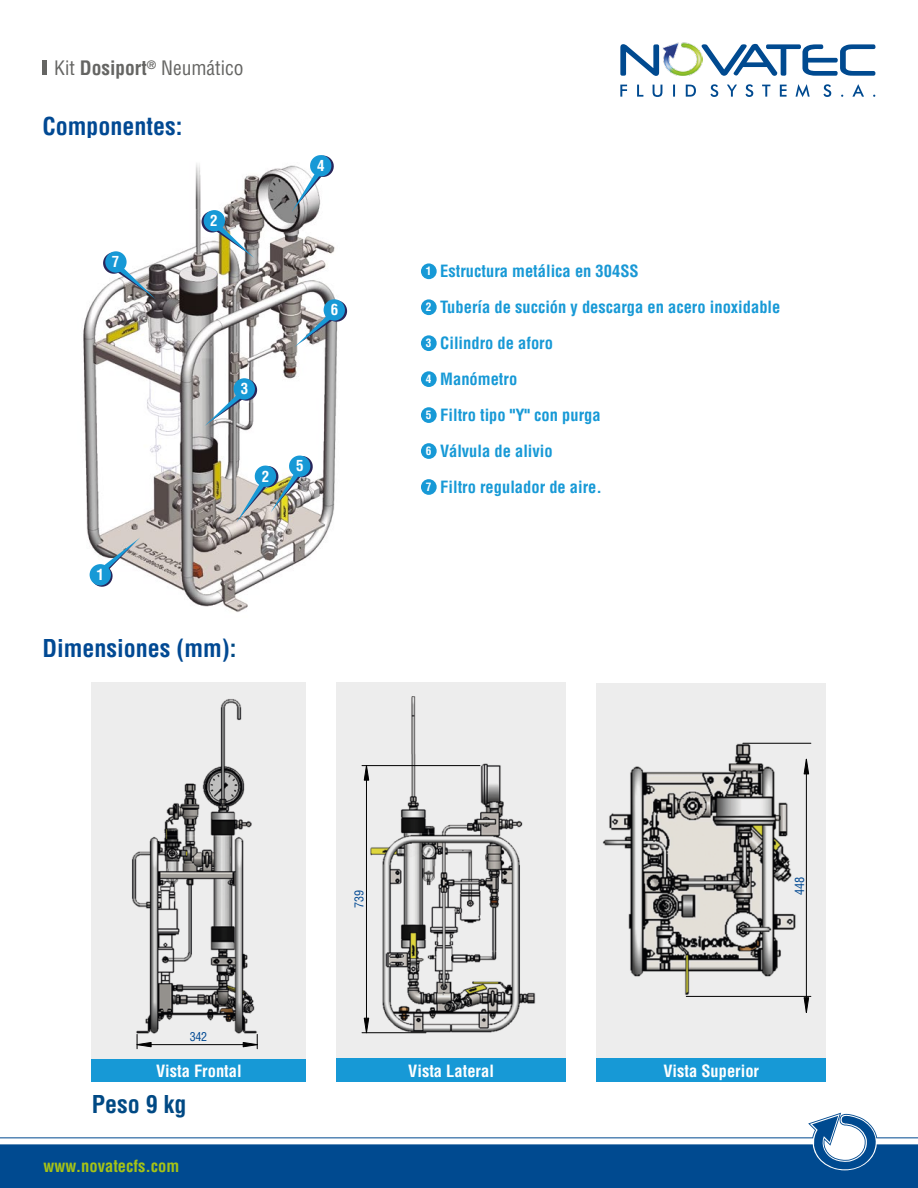
<style>
.page{position:relative;width:918px;height:1188px;background:#fff}
.page>*{position:absolute;margin:0;border:0;box-sizing:border-box;transform-origin:0 0}
.t1{font:700 condensed 24px "Helvetica LT Std";color:#014993}
.t2{font:700 condensed 24px "Helvetica LT Std";color:#004984}
.t3{font:condensed 19.5px "Helvetica LT Std";color:#656563}
.t4{font:700 condensed 16.5px/36px "Helvetica LT Std";color:#1799d6}
.t5{font:700 condensed 16.5px "Helvetica LT Std";color:#fff}
.t6{font:700 condensed 16.5px "Helvetica LT Std";color:#a7c316}
.t7{font:700 condensed 15px "Helvetica LT Std";color:#fff}
.t8{font:condensed 12.45px "Helvetica LT Std";color:#014993}
.t9{font:condensed 12px "Helvetica LT Std";letter-spacing:-.025em;color:#014993}
.t10{font:700 condensed 11.4px "Helvetica LT Std";color:#fff}
.s1{font-weight:700}
.s2{color:#004984}
.s3{color:#1a98d5}
</style>
<div class="page">
<div style="left:336px;top:682px;width:230px;height:387px;background:#ededed"></div>
<img style="left:362px;top:697px;width:174px;height:337px">
<div style="left:596px;top:683px;width:230px;height:377px;background:#ededed"></div>
<div style="left:0;top:1161px;width:918px;height:27px;background:#004a90"></div>
<svg style="left:0;top:1113px;width:918px;height:48px"></svg>
<hr style="left:43px;top:60px;width:4px;height:15px;background:#656563">
<svg style="left:620px;top:84px;width:255px;height:13px"></svg>
<svg style="left:620px;top:44px;width:255px;height:32px"></svg>
<img style="left:663px;top:42px;width:40px;height:34px">
<img style="left:83px;top:165px;width:262px;height:447px">
<svg style="left:169px;top:163px;width:42px;height:36px"></svg>
<svg style="left:236px;top:379px;width:21px;height:22px"></svg>
<div style="left:234px;top:378px;width:21px;height:22px;background:#1799d6;border-radius:50%"></div>
<svg style="left:204px;top:395px;width:41px;height:31px"></svg>
<svg style="left:326px;top:300px;width:21px;height:22px"></svg>
<div style="left:324px;top:299px;width:21px;height:22px;background:#1799d6;border-radius:50%"></div>
<svg style="left:294px;top:316px;width:41px;height:31px"></svg>
<img style="left:236px;top:454px;width:78px;height:68px">
<svg style="left:292px;top:155px;width:43px;height:57px"></svg>
<svg style="left:103px;top:252px;width:21px;height:22px"></svg>
<div style="left:105px;top:251px;width:22px;height:22px;background:#1799d6;border-radius:50%"></div>
<svg style="left:116px;top:268px;width:40px;height:31px"></svg>
<svg style="left:202px;top:211px;width:21px;height:22px"></svg>
<div style="left:204px;top:210px;width:21px;height:21px;background:#1799d6;border-radius:50%"></div>
<svg style="left:214px;top:226px;width:40px;height:32px"></svg>
<svg style="left:91px;top:565px;width:22px;height:22px"></svg>
<div style="left:90px;top:564px;width:21px;height:21px;background:#1799d6;border-radius:50%"></div>
<svg style="left:102px;top:538px;width:38px;height:32px"></svg>
<div style="left:421px;top:263px;width:16px;height:16px;background:#1799d6;border-radius:50%"></div>
<div style="left:421px;top:299px;width:16px;height:16px;background:#1799d6;border-radius:50%"></div>
<div style="left:421px;top:335px;width:16px;height:16px;background:#1799d6;border-radius:50%"></div>
<div style="left:421px;top:371px;width:16px;height:16px;background:#1799d6;border-radius:50%"></div>
<div style="left:421px;top:407px;width:16px;height:16px;background:#1799d6;border-radius:50%"></div>
<div style="left:421px;top:443px;width:16px;height:16px;background:#1799d6;border-radius:50%"></div>
<div style="left:421px;top:479px;width:16px;height:16px;background:#1799d6;border-radius:50%"></div>
<div style="left:92px;top:1059px;width:214px;height:23px;background:#1799d6"></div>
<div style="left:336px;top:1059px;width:230px;height:23px;background:#1799d6"></div>
<div style="left:596px;top:1059px;width:230px;height:23px;background:#1799d6"></div>
<img style="left:602px;top:742px;width:210px;height:255px">
<hr style="left:743px;top:743px;width:68px;height:1px;background:#010101">
<hr style="left:686px;top:996px;width:125px;height:1px;background:#010101">
<hr style="left:806px;top:759px;width:1px;height:253px;background:#010101">
<svg style="left:803px;top:758px;width:7px;height:17px"></svg>
<svg style="left:803px;top:997px;width:7px;height:16px"></svg>
<div style="left:92px;top:682px;width:214px;height:377px;background:#ededed"></div>
<img style="left:132px;top:699px;width:125px;height:335px">
<hr style="left:137px;top:1044px;width:120px;height:1px;background:#010101">
<svg style="left:136px;top:1034px;width:16px;height:15px"></svg>
<svg style="left:242px;top:1034px;width:16px;height:15px"></svg>
<hr style="left:362px;top:1032px;width:64px;height:1px;background:#010101">
<hr style="left:362px;top:765px;width:118px;height:1px;background:#010101">
<hr style="left:366px;top:766px;width:1px;height:267px;background:#010101">
<svg style="left:363px;top:1017px;width:7px;height:17px"></svg>
<svg style="left:363px;top:765px;width:7px;height:16px"></svg>
<p class="t3" style="left:54px;top:56px;width:191px">Kit <span class="s1">Dosiport</span><sup>®</sup> Neumático</p>
<h1 class="t1" style="left:43px;top:111px;width:142px">Componentes:</h1>
<p class="t7" style="left:112px;top:252px;width:9px">7</p>
<p class="t7" style="left:210px;top:211px;width:9px">2</p>
<p class="t7" style="left:241px;top:379px;width:9px">3</p>
<p class="t7" style="left:262px;top:467px;width:9px">2</p>
<p class="t7" style="left:317px;top:156px;width:9px">4</p>
<p class="t7" style="left:331px;top:300px;width:9px">6</p>
<p class="t7" style="left:296px;top:457px;width:9px">5</p>
<p class="t7" style="left:97px;top:565px;width:9px">1</p>
<h1 class="t1" style="left:43px;top:633px;width:195px">Dimensiones (mm)<span class="s2">:</span></h1>
<p class="t10" style="left:426px;top:264px;width:7px">1</p>
<p class="t10" style="left:426px;top:300px;width:7px">2</p>
<p class="t10" style="left:426px;top:336px;width:7px">3</p>
<p class="t10" style="left:426px;top:372px;width:7px">4</p>
<p class="t10" style="left:426px;top:408px;width:7px">5</p>
<p class="t10" style="left:426px;top:444px;width:7px">6</p>
<p class="t10" style="left:426px;top:480px;width:7px">7</p>
<p class="t4" style="left:440px;top:253px;width:342px">Estructura metálica <span class="s3">en 304SS<br></span>Tubería de succión y descarga en acero inoxidable<br>Cilindro de aforo<br>Manómetro<br>Filtro tipo "Y" con purga<br>Válvula de alivio<br>Filtro regulador de aire.</p>
<p class="t9" style="left:352px;top:908px;width:19px;rotate:-90deg">739</p>
<p class="t8" style="left:792px;top:895px;width:19px;rotate:-90deg">448</p>
<p class="t9" style="left:190px;top:1029px;width:19px">342</p>
<p class="t5" style="left:156px;top:1060px;width:87px">Vista Frontal</p>
<p class="t5" style="left:408px;top:1060px;width:87px">Vista Lateral</p>
<p class="t5" style="left:663px;top:1060px;width:97px">Vista Superior</p>
<h1 class="t2" style="left:92px;top:1089px;width:96px">Peso 9 kg</h1>
<p class="t6" style="left:43px;top:1155px;width:137px">www.novatecfs.com</p>
</div>
